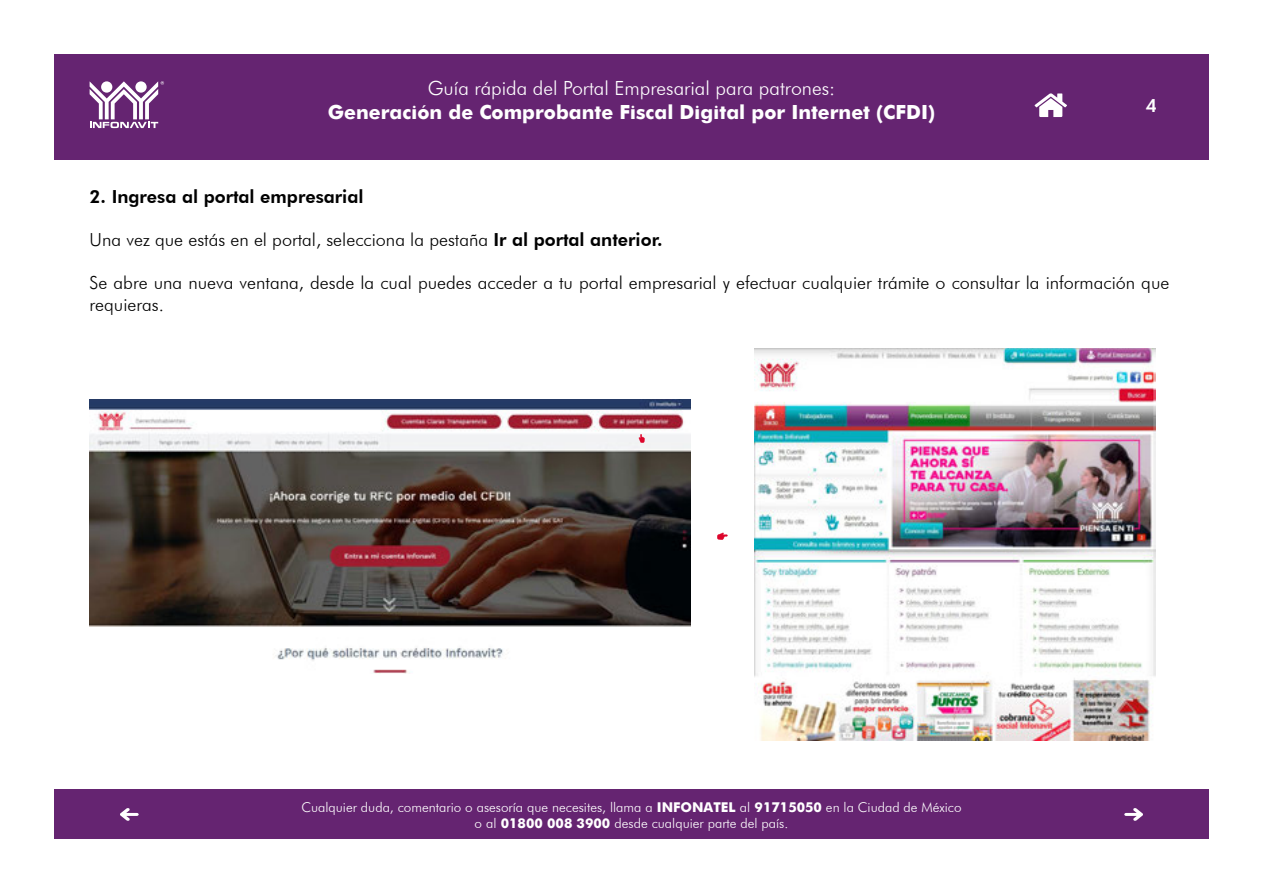
<style>
.page{position:relative;width:1263px;height:893px;background:#fff}
.page>*{position:absolute;margin:0;border:0;box-sizing:border-box;transform-origin:0 0}
.t1{font:700 19.5px "Futura";color:#fff}
.t2{font:300 19.5px "Futura BT";color:#fff}
.t3{font:300 18px/21.6px "Futura BT";color:#000}
.t4{font:800 18px "Futura BT";color:#000}
.t5{font:800 18px "Futura BT";color:#fff}
.t6{font:300 13.5px/16.2px "Futura BT";color:#fff;text-align:center}
.s1{font-weight:800}
.s2{font-family:"Futura";font-weight:700}
</style>
<div class="page">
<div style="left:54px;top:54px;width:1155px;height:105px;background:#652471"></div>
<div style="left:54px;top:790px;width:1155px;height:49px;background:#652471"></div>
<svg style="left:90px;top:81px;width:74px;height:47px"></svg>
<img style="left:90px;top:399px;width:601px;height:274px">
<img style="left:754px;top:348px;width:401px;height:393px">
<svg style="left:638px;top:434px;width:7px;height:9px"></svg>
<svg style="left:717px;top:532px;width:11px;height:8px"></svg>
<svg style="left:120px;top:808px;width:19px;height:13px"></svg>
<svg style="left:1124px;top:808px;width:19px;height:13px"></svg>
<svg style="left:1035px;top:93px;width:32px;height:24px"></svg>
<p class="t2" style="left:428px;top:77px;width:409px">Guía rápida del Portal Empresarial para patrones:</p>
<p class="t1" style="left:328px;top:98px;width:609px">Generación de Comprobante Fiscal Digital por Internet (CFDI)</p>
<p class="t5" style="left:1146px;top:95px;width:13px">4</p>
<p class="t4" style="left:90px;top:186px;width:275px">2. Ingresa al portal empresarial</p>
<p class="t3" style="left:90px;top:229px;width:575px">Una vez que estás en el portal, selecciona la pestaña <span class="s1">Ir al portal anterior.</span></p>
<p class="t3" style="left:90px;top:272px;width:1081px">Se abre una nueva ventana, desde la cual puedes acceder a tu portal empresarial y efectuar cualquier trámite o consultar la información que requieras.</p>
<p class="t6" style="left:301px;top:798px;width:662px">Cualquier duda, comentario o asesoría que necesites, llama a <span class="s2">INFONATEL</span> al <span class="s2">91715050</span> en la Ciudad de México o al <span class="s2">01800 008 3900</span> desde cualquier parte del país.</p>
</div>
